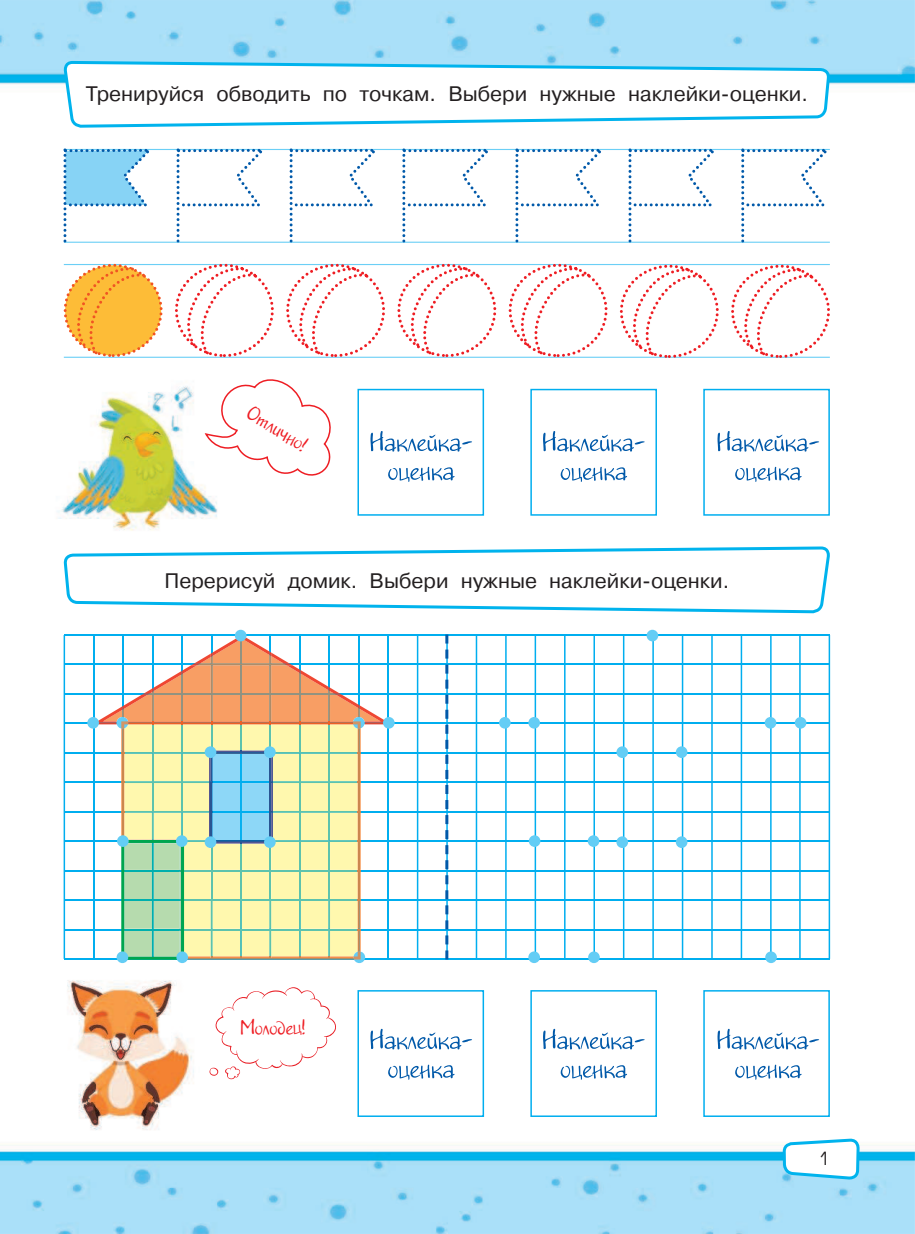
<style>
.page{position:relative;width:915px;height:1234px;background:#fff}
.page>*{position:absolute;margin:0;border:0;box-sizing:border-box;transform-origin:0 0}
.t1{font:21px "Pragmatica C";color:#231f20}
.t2{font:18px "Jakob C";color:#ee1d23}
.t3{font:18px "Avant Garde Gothic C";color:#231f20}
</style>
<div class="page">
<img style="left:0;top:0;width:914px;height:1233px">
<svg style="left:62px;top:62px;width:769px;height:67px"></svg>
<svg style="left:65px;top:512px;width:766px;height:146px"></svg>
<hr style="left:64px;top:241px;width:765px;height:2px;background:#6bcff6">
<hr style="left:64px;top:149px;width:765px;height:1px;background:#6bcff6">
<hr style="left:64px;top:356px;width:765px;height:2px;background:#6bcff6">
<hr style="left:64px;top:264px;width:765px;height:1px;background:#6bcff6">
<hr style="left:64px;top:635px;width:1px;height:323px;background:#00aeef">
<hr style="left:416px;top:635px;width:2px;height:323px;background:#00aeef">
<hr style="left:475px;top:635px;width:2px;height:323px;background:#00aeef">
<hr style="left:505px;top:635px;width:1px;height:323px;background:#00aeef">
<hr style="left:534px;top:635px;width:2px;height:323px;background:#00aeef">
<hr style="left:564px;top:635px;width:1px;height:323px;background:#00aeef">
<hr style="left:593px;top:635px;width:1px;height:323px;background:#00aeef">
<hr style="left:622px;top:635px;width:2px;height:323px;background:#00aeef">
<hr style="left:652px;top:635px;width:1px;height:323px;background:#00aeef">
<hr style="left:681px;top:635px;width:2px;height:323px;background:#00aeef">
<hr style="left:798px;top:635px;width:2px;height:323px;background:#00aeef">
<hr style="left:711px;top:635px;width:1px;height:323px;background:#00aeef">
<hr style="left:828px;top:635px;width:1px;height:323px;background:#00aeef">
<hr style="left:740px;top:635px;width:2px;height:323px;background:#00aeef">
<hr style="left:769px;top:635px;width:2px;height:323px;background:#00aeef">
<hr style="left:64px;top:928px;width:765px;height:2px;background:#00aeef">
<hr style="left:64px;top:958px;width:765px;height:1px;background:#00aeef">
<hr style="left:64px;top:899px;width:765px;height:1px;background:#00aeef">
<hr style="left:64px;top:869px;width:765px;height:2px;background:#00aeef">
<hr style="left:64px;top:840px;width:765px;height:1px;background:#00aeef">
<hr style="left:64px;top:810px;width:765px;height:2px;background:#00aeef">
<hr style="left:64px;top:781px;width:765px;height:1px;background:#00aeef">
<hr style="left:64px;top:752px;width:765px;height:1px;background:#00aeef">
<hr style="left:64px;top:722px;width:765px;height:2px;background:#00aeef">
<hr style="left:64px;top:693px;width:765px;height:1px;background:#00aeef">
<hr style="left:64px;top:663px;width:765px;height:2px;background:#00aeef">
<hr style="left:64px;top:634px;width:765px;height:1px;background:#00aeef">
<div style="left:703px;top:389px;width:125px;height:126px;background:#fff"></div>
<div style="left:703px;top:389px;width:126px;height:126px;border:1px solid #00aeef"></div>
<div style="left:703px;top:990px;width:125px;height:125px;background:#fff"></div>
<div style="left:531px;top:389px;width:125px;height:126px;background:#fff"></div>
<div style="left:530px;top:389px;width:126px;height:126px;border:1px solid #00aeef"></div>
<div style="left:531px;top:990px;width:125px;height:125px;background:#fff"></div>
<div style="left:530px;top:989px;width:126px;height:127px;border:1px solid #00aeef"></div>
<div style="left:358px;top:389px;width:125px;height:126px;background:#fff"></div>
<div style="left:357px;top:389px;width:127px;height:126px;border:1px solid #00aeef"></div>
<div style="left:358px;top:990px;width:125px;height:125px;background:#fff"></div>
<div style="left:357px;top:989px;width:127px;height:127px;border:1px solid #00aeef"></div>
<svg style="left:445px;top:634px;width:3px;height:325px"></svg>
<svg style="left:514px;top:147px;width:94px;height:96px"></svg>
<svg style="left:62px;top:147px;width:433px;height:99px"></svg>
<svg style="left:626px;top:147px;width:94px;height:96px"></svg>
<svg style="left:739px;top:147px;width:94px;height:96px"></svg>
<div style="left:65px;top:265px;width:96px;height:90px;background:#fdbc37;border-radius:50%"></div>
<svg style="left:65px;top:264px;width:81px;height:92px"></svg>
<svg style="left:173px;top:262px;width:658px;height:97px"></svg>
<div style="left:235px;top:629px;width:11px;height:12px;background:#64cdf5;border-radius:50%"></div>
<div style="left:646px;top:629px;width:12px;height:12px;background:#64cdf5;border-radius:50%"></div>
<div style="left:383px;top:716px;width:11px;height:12px;background:#64cdf5;border-radius:50%"></div>
<div style="left:794px;top:716px;width:12px;height:12px;background:#64cdf5;border-radius:50%"></div>
<div style="left:764px;top:716px;width:12px;height:12px;background:#64cdf5;border-radius:50%"></div>
<div style="left:528px;top:716px;width:12px;height:12px;background:#64cdf5;border-radius:50%"></div>
<svg style="left:87px;top:716px;width:12px;height:12px"></svg>
<div style="left:499px;top:716px;width:11px;height:12px;background:#64cdf5;border-radius:50%"></div>
<div style="left:616px;top:746px;width:12px;height:11px;background:#64cdf5;border-radius:50%"></div>
<div style="left:675px;top:746px;width:12px;height:11px;background:#64cdf5;border-radius:50%"></div>
<div style="left:675px;top:836px;width:12px;height:11px;background:#64cdf5;border-radius:50%"></div>
<div style="left:616px;top:836px;width:12px;height:11px;background:#64cdf5;border-radius:50%"></div>
<div style="left:528px;top:835px;width:12px;height:11px;background:#64cdf5;border-radius:50%"></div>
<div style="left:587px;top:835px;width:12px;height:11px;background:#64cdf5;border-radius:50%"></div>
<div style="left:588px;top:951px;width:11px;height:11px;background:#64cdf5;border-radius:50%"></div>
<div style="left:117px;top:951px;width:11px;height:11px;background:#64cdf5;border-radius:50%"></div>
<div style="left:528px;top:951px;width:12px;height:11px;background:#64cdf5;border-radius:50%"></div>
<div style="left:353px;top:951px;width:12px;height:11px;background:#64cdf5;border-radius:50%"></div>
<svg style="left:204px;top:377px;width:129px;height:100px"></svg>
<svg style="left:209px;top:986px;width:128px;height:93px"></svg>
<svg style="left:92px;top:635px;width:299px;height:325px"></svg>
<div style="left:117px;top:835px;width:12px;height:11px;background:#64cdf5;border-radius:50%"></div>
<div style="left:176px;top:951px;width:12px;height:11px;background:#64cdf5;border-radius:50%"></div>
<svg style="left:388px;top:466px;width:66px;height:16px"></svg>
<svg style="left:370px;top:431px;width:102px;height:20px"></svg>
<svg style="left:388px;top:1064px;width:66px;height:15px"></svg>
<svg style="left:370px;top:1028px;width:102px;height:21px"></svg>
<svg style="left:560px;top:466px;width:67px;height:16px"></svg>
<svg style="left:543px;top:431px;width:101px;height:20px"></svg>
<svg style="left:560px;top:1064px;width:67px;height:15px"></svg>
<svg style="left:543px;top:1028px;width:101px;height:21px"></svg>
<svg style="left:735px;top:466px;width:66px;height:16px"></svg>
<svg style="left:717px;top:431px;width:101px;height:20px"></svg>
<svg style="left:717px;top:870px;width:143px;height:310px"></svg>
<p class="t1" style="left:86px;top:86px;width:723px">Тренируйся обводить по точкам. Выбери нужные наклейки-оценки.</p>
<p class="t2" style="left:253px;top:403px;width:68px;rotate:32deg">Отлично!</p>
<p class="t1" style="left:164px;top:572px;width:566px">Перерисуй домик. Выбери нужные наклейки-оценки.</p>
<p class="t2" style="left:240px;top:1018px;width:67px;rotate:-1deg">Молодец!</p>
<p class="t3" style="left:818px;top:1147px;width:11px">1</p>
</div>
